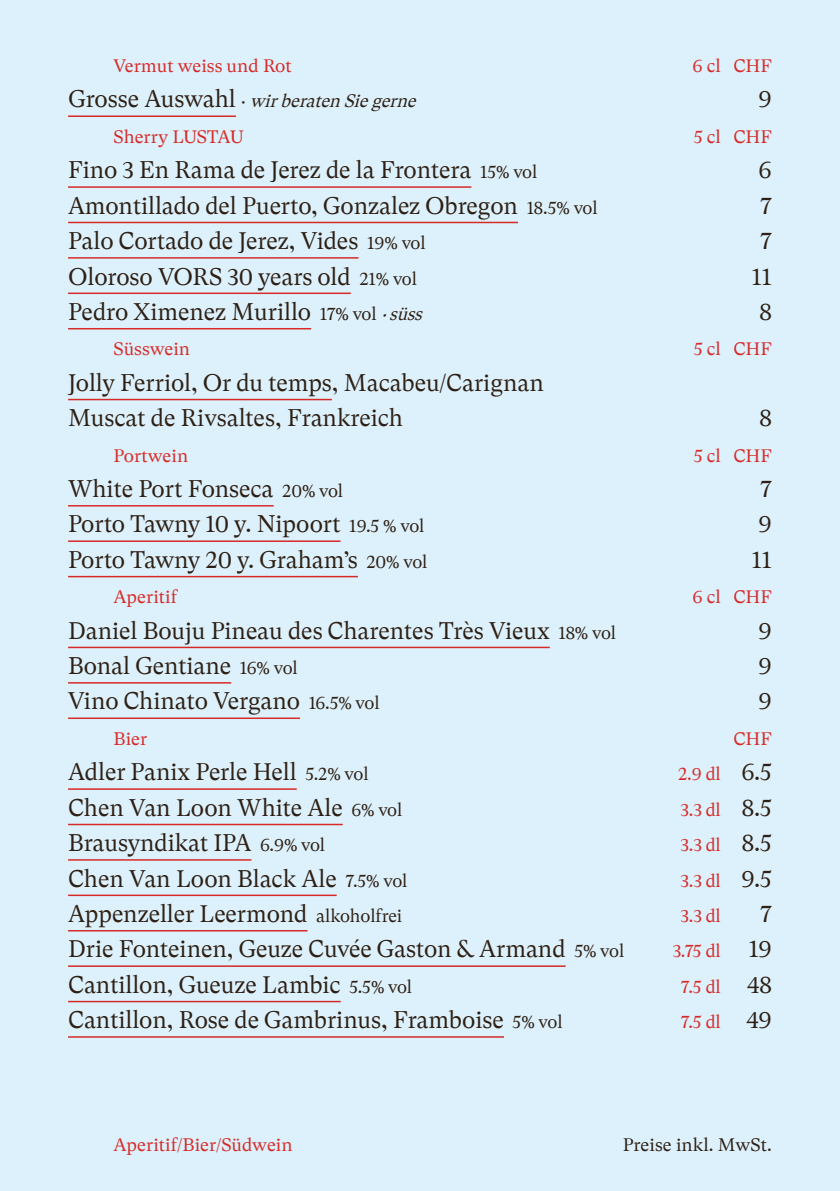
<style>
.page{position:relative;width:840px;height:1191px;background:#fff}
.page>*{position:absolute;margin:0;border:0;box-sizing:border-box;transform-origin:0 0}
.t1{font:24px/35.4px "GT Super Text";letter-spacing:-.005em;color:#2e2014}
.t2{font:18px "GT Super Text";color:#d62a27}
.t3{font:italic 18px "GT Super Text";color:#2e2014}
.t4{font:18px "GT Super Text";color:#2e2014}
.s1{font-style:normal;font-size:24px}
.s2{font-style:normal}
.s3{font-size:18px}
.s4{font-style:italic;font-size:18px}
.s5{font-size:24px;color:#2e2014}
</style>
<div class="page">
<div style="left:0;top:0;width:839px;height:1191px;background:#ddf1fc"></div>
<hr style="left:68px;top:115px;width:168px;height:2px;background:#d62a27">
<hr style="left:68px;top:186px;width:403px;height:2px;background:#d62a27">
<hr style="left:68px;top:222px;width:449px;height:1px;background:#d62a27">
<hr style="left:68px;top:257px;width:290px;height:2px;background:#d62a27">
<hr style="left:68px;top:292px;width:282px;height:2px;background:#d62a27">
<hr style="left:68px;top:328px;width:243px;height:1px;background:#d62a27">
<hr style="left:68px;top:399px;width:264px;height:1px;background:#d62a27">
<hr style="left:68px;top:505px;width:205px;height:1px;background:#d62a27">
<hr style="left:68px;top:540px;width:272px;height:2px;background:#d62a27">
<hr style="left:68px;top:576px;width:290px;height:1px;background:#d62a27">
<hr style="left:68px;top:646px;width:481px;height:2px;background:#d62a27">
<hr style="left:68px;top:682px;width:163px;height:1px;background:#d62a27">
<hr style="left:68px;top:717px;width:232px;height:2px;background:#d62a27">
<hr style="left:68px;top:788px;width:228px;height:2px;background:#d62a27">
<hr style="left:68px;top:823px;width:274px;height:2px;background:#d62a27">
<hr style="left:68px;top:859px;width:183px;height:1px;background:#d62a27">
<hr style="left:68px;top:894px;width:268px;height:2px;background:#d62a27">
<hr style="left:68px;top:930px;width:239px;height:1px;background:#d62a27">
<hr style="left:68px;top:965px;width:497px;height:2px;background:#d62a27">
<hr style="left:68px;top:1000px;width:272px;height:2px;background:#d62a27">
<hr style="left:68px;top:1036px;width:435px;height:1px;background:#d62a27">
<p class="t2" style="left:113px;top:55px;width:180px">Vermut weiss und Rot</p>
<p class="t2" style="left:692px;top:55px;width:81px">6 cl CHF</p>
<p class="t3" style="left:68px;top:91px;width:354px"><span class="s1">G r o s s e A u s w a h l</span> <span class="s2">·</span> wirberaten Siegerne</p>
<p class="t1" style="left:758px;top:82px;width:15px">9</p>
<p class="t2" style="left:113px;top:126px;width:132px">Sherry LUSTAU</p>
<p class="t2" style="left:693px;top:126px;width:80px">5 cl CHF</p>
<p class="t1" style="left:68px;top:152px;width:470px">Fino 3 En Rama de Jerez de la Frontera <span class="s3">15% vol</span></p>
<p class="t1" style="left:758px;top:152px;width:15px">6</p>
<p class="t1" style="left:68px;top:188px;width:531px">Amontillado del Puerto, Gonzalez Obregon <span class="s3">18.5% vol</span></p>
<p class="t1" style="left:759px;top:188px;width:13px">7</p>
<p class="t1" style="left:68px;top:223px;width:359px">Palo Cortado de Jerez, Vides <span class="s3">19% vol</span></p>
<p class="t1" style="left:759px;top:223px;width:13px">7</p>
<p class="t1" style="left:68px;top:259px;width:350px">Oloroso VORS 30 years old <span class="s3">21% vol</span></p>
<p class="t1" style="left:751px;top:259px;width:21px">11</p>
<p class="t1" style="left:68px;top:294px;width:360px">Pedro Ximenez Murillo <span class="s3">17% vol</span> <sub>·</sub><span class="s4">süss</span></p>
<p class="t1" style="left:759px;top:294px;width:14px">8</p>
<p class="t2" style="left:113px;top:339px;width:78px">Süsswein</p>
<p class="t2" style="left:693px;top:339px;width:80px">5 cl CHF</p>
<p class="t1" style="left:68px;top:365px;width:477px">Jolly Ferriol, Or du temps, Macabeu/Carignan<br>Muscat de Rivsaltes, Frankreich</p>
<p class="t1" style="left:759px;top:400px;width:14px">8</p>
<p class="t2" style="left:113px;top:445px;width:76px">Portwein</p>
<p class="t2" style="left:693px;top:445px;width:80px">5 cl CHF</p>
<p class="t1" style="left:68px;top:471px;width:276px">White Port Fonseca <span class="s3">20% vol</span></p>
<p class="t1" style="left:759px;top:471px;width:13px">7</p>
<p class="t1" style="left:68px;top:506px;width:358px">Porto Tawny 10 y. Nipoort <span class="s3">19.5 % vol</span></p>
<p class="t1" style="left:758px;top:506px;width:15px">9</p>
<p class="t1" style="left:68px;top:542px;width:361px">Porto Tawny 20 y. Graham’s <span class="s3">20% vol</span></p>
<p class="t1" style="left:751px;top:542px;width:21px">11</p>
<p class="t2" style="left:113px;top:586px;width:65px">Aperitif</p>
<p class="t2" style="left:692px;top:586px;width:81px">6 cl CHF</p>
<p class="t1" style="left:68px;top:613px;width:549px">Daniel Bouju Pineau des Charentes Très Vieux <span class="s3">18% vol</span></p>
<p class="t1" style="left:758px;top:613px;width:15px">9</p>
<p class="t1" style="left:68px;top:648px;width:231px">Bonal Gentiane <span class="s3">16% vol</span></p>
<p class="t1" style="left:758px;top:648px;width:15px">9</p>
<p class="t1" style="left:68px;top:683px;width:313px">Vino Chinato Vergano <span class="s3">16.5% vol</span></p>
<p class="t1" style="left:758px;top:683px;width:15px">9</p>
<p class="t2" style="left:113px;top:728px;width:35px">Bier</p>
<p class="t2" style="left:733px;top:728px;width:40px">CHF</p>
<p class="t1" style="left:68px;top:754px;width:302px">Adler Panix Perle Hell <span class="s3">5.2% vol</span></p>
<p class="t2" style="left:677px;top:763px;width:95px">2.9 dl <span class="s5">6.5</span></p>
<p class="t1" style="left:68px;top:790px;width:335px">Chen Van Loon White Ale <span class="s3">6% vol</span></p>
<p class="t2" style="left:680px;top:799px;width:93px">3.3 dl <span class="s5">8.5</span></p>
<p class="t1" style="left:68px;top:825px;width:258px">Brausyndikat IPA <span class="s3">6.9% vol</span></p>
<p class="t2" style="left:680px;top:834px;width:93px">3.3 dl <span class="s5">8.5</span></p>
<p class="t1" style="left:68px;top:860px;width:341px">Chen Van Loon Black Ale <span class="s3">7.5% vol</span></p>
<p class="t2" style="left:680px;top:870px;width:93px">3.3 dl <span class="s5">9.5</span></p>
<p class="t1" style="left:68px;top:896px;width:335px">Appenzeller Leermond <span class="s3">alkoholfrei</span></p>
<p class="t2" style="left:680px;top:905px;width:42px">3.3 dl</p>
<p class="t1" style="left:759px;top:896px;width:13px">7</p>
<p class="t1" style="left:68px;top:931px;width:557px">Drie Fonteinen, Geuze Cuvée Gaston &amp; Armand <span class="s3">5% vol</span></p>
<p class="t2" style="left:672px;top:940px;width:101px">3.75 dl <span class="s5">19</span></p>
<p class="t1" style="left:68px;top:967px;width:345px">Cantillon, Gueuze Lambic <span class="s3">5.5% vol</span></p>
<p class="t2" style="left:680px;top:976px;width:93px">7.5 dl <span class="s5">48</span></p>
<p class="t1" style="left:68px;top:1002px;width:495px">Cantillon, Rose de Gambrinus, Framboise <span class="s3">5% vol</span></p>
<p class="t2" style="left:680px;top:1011px;width:93px">7.5 dl <span class="s5">49</span></p>
<p class="t2" style="left:113px;top:1134px;width:180px">Aperitif/Bier/Südwein</p>
<p class="t4" style="left:622px;top:1134px;width:150px">Preise inkl. MwSt.</p>
</div>
